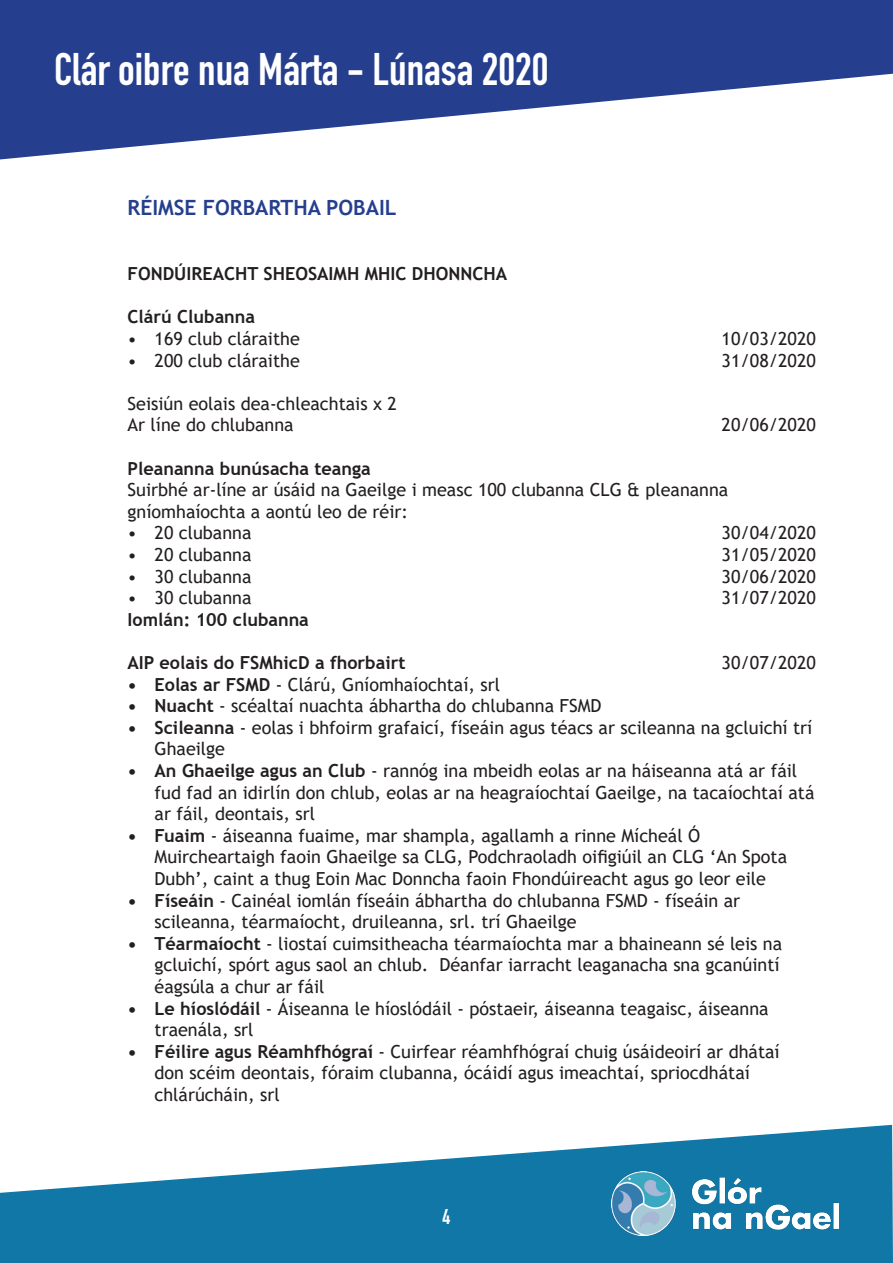
<style>
.page{position:relative;width:893px;height:1263px;background:#fff}
.page>*{position:absolute;margin:0;border:0;box-sizing:border-box;transform-origin:0 0}
.t1{font:45px "DIN Engschrift Std";color:#fff}
.Teideal{font:700 21px "Trebuchet MS";color:#253f8e}
.t2{font:21px "DIN Engschrift Std";color:#fff}
.t3{font:18px/21.6px "Trebuchet MS";color:#231f20}
.t4{font:700 18px "Trebuchet MS";color:#231f20}
.s1{font-weight:700}
</style>
<div class="page">
<svg style="left:0;top:1125px;width:893px;height:138px;fill:#1077a7"></svg>
<img style="left:611px;top:1171px;width:228px;height:65px">
<svg style="left:0;top:0;width:893px;height:159px;fill:#253f8e"></svg>
<p class="t1" style="left:54px;top:42px;width:496px">Clár oibre nua Márta - Lúnasa 2020</p>
<p class="Teideal" style="left:128px;top:195px;width:270px">RÉIMSE FORBARTHA POBAIL</p>
<p class="t4" style="left:128px;top:262px;width:381px">FONDÚIREACHT SHEOSAIMH MHIC DHONNCHA</p>
<p class="t4" style="left:128px;top:306px;width:129px">Clárú Clubanna</p>
<p class="t3" style="left:128px;top:328px;width:174px">• 169 club cláraithe</p>
<p class="t3" style="left:722px;top:328px;width:96px">10/03/2020</p>
<p class="t3" style="left:128px;top:349px;width:174px">• 200 club cláraithe</p>
<p class="t3" style="left:722px;top:349px;width:96px">31/08/2020</p>
<p class="t3" style="left:128px;top:392px;width:271px">Seisiún eolais dea-chleachtais x 2</p>
<p class="t3" style="left:128px;top:414px;width:168px">Ar líne do chlubanna</p>
<p class="t3" style="left:722px;top:414px;width:96px">20/06/2020</p>
<p class="t4" style="left:128px;top:457px;width:245px">Pleananna bunúsacha teanga</p>
<p class="t3" style="left:128px;top:479px;width:602px">Suirbhé ar-líne ar úsáid na Gaeilge i measc 100 clubanna CLG &amp; pleananna gníomhaíochta a aontú leo de réir:</p>
<p class="t3" style="left:128px;top:522px;width:125px">• 20 clubanna</p>
<p class="t3" style="left:722px;top:522px;width:96px">30/04/2020</p>
<p class="t3" style="left:128px;top:544px;width:125px">• 20 clubanna</p>
<p class="t3" style="left:722px;top:544px;width:96px">31/05/2020</p>
<p class="t3" style="left:128px;top:565px;width:125px">• 30 clubanna</p>
<p class="t3" style="left:722px;top:565px;width:96px">30/06/2020</p>
<p class="t3" style="left:128px;top:587px;width:125px">• 30 clubanna</p>
<p class="t3" style="left:722px;top:587px;width:96px">31/07/2020</p>
<p class="t4" style="left:128px;top:608px;width:183px">Iomlán: 100 clubanna</p>
<p class="t4" style="left:128px;top:651px;width:279px">AIP eolais do FSMhicD a fhorbairt</p>
<p class="t3" style="left:722px;top:652px;width:96px">30/07/2020</p>
<p class="t3" style="left:128px;top:673px;width:374px"><span class="s1">• Eolas ar FSMD</span> - Clárú, Gníomhaíochtaí, srl</p>
<p class="t3" style="left:128px;top:695px;width:475px"><span class="s1">• Nuacht</span> - scéaltaí nuachta ábhartha do chlubanna FSMD</p>
<p class="t3" style="left:155px;top:716px;width:659px;text-indent:-27px"><span class="s1">• Scileanna</span> - eolas i bhfoirm grafaicí, físeáin agus téacs ar scileanna na gcluichí trí<br>Ghaeilge</p>
<p class="t3" style="left:155px;top:760px;width:661px;text-indent:-27px"><span class="s1">• An Ghaeilge agus an Club</span> - rannóg ina mbeidh eolas ar na háiseanna atá ar fáil fud fad an idirlín don chlub, eolas ar na heagraíochtaí Gaeilge, na tacaíochtaí atá ar fáil, deontais, srl</p>
<p class="t3" style="left:155px;top:824px;width:634px;text-indent:-27px"><span class="s1">• Fuaim</span> - áiseanna fuaime, mar shampla, agallamh a rinne Mícheál Ó<br>Muircheartaigh faoin Ghaeilge sa CLG, Podchraoladh oifigiúil an CLG ‘An Spota<br>Dubh’, caint a thug Eoin Mac Donncha faoin Fhondúireacht agus go leor eile</p>
<p class="t3" style="left:155px;top:889px;width:587px;text-indent:-27px"><span class="s1">• Físeáin</span> - Cainéal iomlán físeáin ábhartha do chlubanna FSMD - físeáin ar scileanna, téarmaíocht, druileanna, srl. trí Ghaeilge</p>
<p class="t3" style="left:155px;top:932px;width:629px;text-indent:-27px"><span class="s1">• Téarmaíocht</span> - liostaí cuimsitheacha téarmaíochta mar a bhaineann sé leis na gcluichí, spórt agus saol an chlub. Déanfar iarracht leaganacha sna gcanúintí éagsúla a chur ar fáil</p>
<p class="t3" style="left:155px;top:997px;width:616px;text-indent:-27px"><span class="s1">• Le híoslódáil</span> - Áiseanna le híoslódáil - póstaeir, áiseanna teagaisc, áiseanna traenála, srl</p>
<p class="t3" style="left:155px;top:1040px;width:627px;text-indent:-27px"><span class="s1">• Féilire agus Réamhfhógraí</span> - Cuirfear réamhfhógraí chuig úsáideoirí ar dhátaí don scéim deontais, fóraim clubanna, ócáidí agus imeachtaí, spriocdhátaí chlárúcháin, srl</p>
<p class="t2" style="left:443px;top:1204px;width:9px">4</p>
</div>
